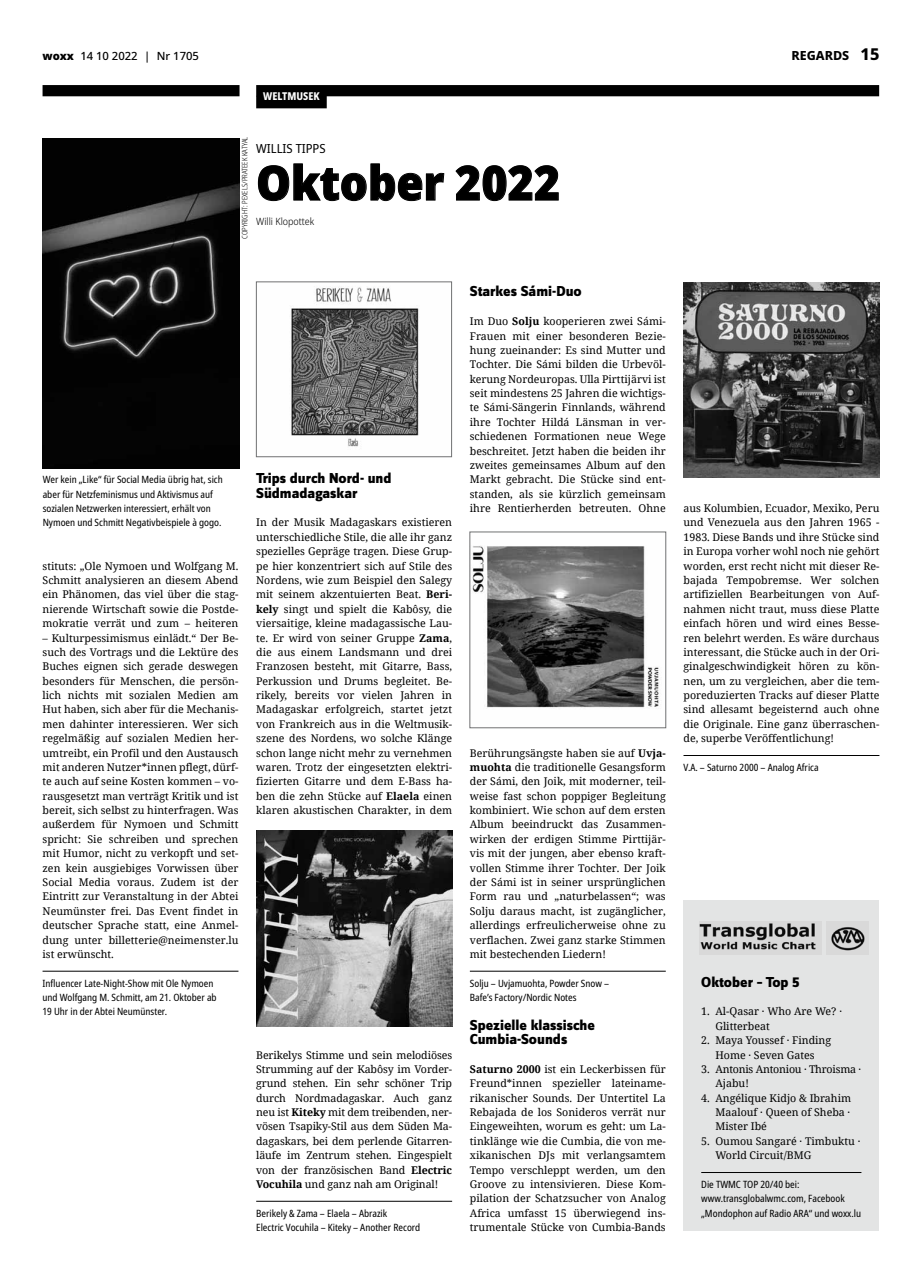
<style>
.page{position:relative;width:922px;height:1276px;background:#fff}
.page>*{position:absolute;margin:0;border:0;box-sizing:border-box;transform-origin:0 0}
.t1{font:900 semi-condensed 47.5px "Noto Sans";color:#000}
.t2{font:800 15px/14.4px "Zine Sans Dis";color:#000}
.t3{font:semi-condensed 12.5px "Noto Sans";color:#000}
.t4{font:800 12.5px "Noto Sans";color:#000}
.t5{font:500 11.25px "Noto Sans";color:#000}
.t6{font:800 condensed 10.75px "Noto Sans";color:#fff}
.t7{font:10.62px/14.4px "Noto Serif";color:#000;text-align:justify}
.t8{font:10.62px/14.4px "Noto Serif";letter-spacing:-.02em;color:#000}
.t9{font:condensed 10px/14.4px "Noto Sans";color:#000}
.t10{font:300 semi-condensed 10px "Noto Sans";color:#000}
.t11{font:300 condensed 7.5px "Noto Sans";color:#000}
.s1{font-weight:900}
.s2{font-size:16.25px}
.s3{font-weight:700}
</style>
<div class="page">
<svg style="left:258px;top:163px;width:186px;height:38px"></svg>
<svg style="left:455px;top:165px;width:103px;height:36px"></svg>
<hr style="left:256px;top:1201px;width:196px;height:1px;background:#000">
<hr style="left:469px;top:971px;width:196px;height:1px;background:#000">
<hr style="left:683px;top:755px;width:196px;height:1px;background:#000">
<img style="left:291px;top:287px;width:128px;height:160px">
<div style="left:256px;top:282px;width:195px;height:175px;border:1px solid #707172"></div>
<div style="left:256px;top:85px;width:622px;height:11px;background:#000"></div>
<div style="left:256px;top:96px;width:70px;height:12px;background:#000"></div>
<img style="left:256px;top:830px;width:196px;height:196px">
<img style="left:472px;top:546px;width:188px;height:162px">
<div style="left:469px;top:532px;width:196px;height:196px;border:1px solid #707172"></div>
<img style="left:683px;top:282px;width:196px;height:196px">
<div style="left:683px;top:900px;width:195px;height:331px;background:#e3e4e4"></div>
<hr style="left:701px;top:1172px;width:160px;height:1px;background:#000">
<img style="left:699px;top:921px;width:122px;height:33px">
<img style="left:826px;top:921px;width:42px;height:33px">
<hr style="left:43px;top:971px;width:195px;height:1px;background:#000">
<div style="left:43px;top:85px;width:196px;height:11px;background:#000"></div>
<img style="left:42px;top:138px;width:197px;height:331px">
<p class="t5" style="left:43px;top:48px;width:158px"><span class="s1">woxx</span> 14 10 2022 | Nr 1705</p>
<p class="t4" style="left:791px;top:47px;width:89px">REGARDS <span class="s2">15</span></p>
<p class="t6" style="left:263px;top:89px;width:58px">WELTMUSEK</p>
<p class="t11" style="left:239px;top:239px;width:103px;rotate:-90deg">COPYRIGHT: Pexels/Prateek Katyal</p>
<p class="t3" style="left:256px;top:139px;width:71px">Willis Tipps</p>
<h1 class="t1" style="left:256px;top:147px;width:305px">Oktober 2022</h1>
<p class="t10" style="left:256px;top:214px;width:60px">Willi Klopottek</p>
<p class="t9" style="left:43px;top:473px;width:182px">Wer kein „Like“ für Social Media übrig hat, sich aber für Netzfeminismus und Aktivismus auf sozialen Netzwerken interessiert, erhält von Nymoen und Schmitt Negativbeispiele à gogo.</p>
<p class="t7" style="left:43px;top:558px;width:197px">stituts: „Ole Nymoen und Wolfgang M.<br>Schmitt analysieren an diesem Abend ein Phänomen, das viel über die stag&shy;nierende Wirtschaft sowie die Postde&shy;mokratie verrät und zum – heiteren</p>
<p class="t7" style="left:43px;top:630px;width:197px">– Kulturpessimismus einlädt.“ Der Be&shy;such des Vortrags und die Lektüre des Buches eignen sich gerade deswegen besonders für Menschen, die persön&shy;lich nichts mit sozialen Medien am Hut haben, sich aber für die Mechanis&shy;men dahinter interessieren. Wer sich regelmäßig auf sozialen Medien her&shy;umtreibt, ein Profil und den Austausch mit anderen Nutzer*innen pflegt, dürf&shy;te auch auf seine Kosten kommen – vo&shy;rausgesetzt man verträgt Kritik und ist bereit, sich selbst zu hinterfragen. Was außerdem für Nymoen und Schmitt spricht: Sie schreiben und sprechen mit Humor, nicht zu verkopft und set&shy;zen kein ausgiebiges Vorwissen über Social Media voraus. Zudem ist der Eintritt zur Veranstaltung in der Abtei Neumünster frei. Das Event findet in deutscher Sprache statt, eine Anmel&shy;dung unter billetterie@neimenster.lu ist erwünscht.</p>
<p class="t9" style="left:43px;top:976px;width:176px">Influencer Late-Night-Show mit Ole Nymoen und Wolfgang M. Schmitt, am 21. Oktober ab<br>19 Uhr in der Abtei Neumünster.</p>
<h2 class="t2" style="left:256px;top:472px;width:137px">Trips durch Nord- und<br>Südmadagaskar</h2>
<p class="t7" style="left:256px;top:515px;width:197px">In der Musik Madagaskars existieren unterschiedliche Stile, die alle ihr ganz spezielles Gepräge tragen. Diese Grup&shy;pe hier konzentriert sich auf Stile des Nordens, wie zum Beispiel den Salegy mit seinem akzentuierten Beat. <span class="s3">Beri&shy;kely</span> singt und spielt die Kabôsy, die viersaitige, kleine madagassische Lau&shy;te. Er wird von seiner Gruppe <span class="s3">Zama</span>, die aus einem Landsmann und drei Franzosen besteht, mit Gitarre, Bass, Perkussion und Drums begleitet. Be&shy;rikely, bereits vor vielen Jahren in Madagaskar erfolgreich, startet jetzt von Frankreich aus in die Weltmusik&shy;szene des Nordens, wo solche Klänge schon lange nicht mehr zu vernehmen waren. Trotz der eingesetzten elektri&shy;fizierten Gitarre und dem E-Bass ha&shy;ben die zehn Stücke auf <span class="s3">Elaela</span> einen klaren akustischen Charakter, in dem</p>
<p class="t7" style="left:256px;top:1047px;width:197px">Berikelys Stimme und sein melodiöses Strumming auf der Kabôsy im Vorder&shy;grund stehen. Ein sehr schöner Trip durch Nordmadagaskar. Auch ganz neu ist <span class="s3">Kiteky</span> mit dem treibenden, ner&shy;vösen Tsapiky-Stil aus dem Süden Ma&shy;dagaskars, bei dem perlende Gitarren&shy;läufe im Zentrum stehen. Eingespielt von der französischen Band <span class="s3">Electric Vocuhila</span> und ganz nah am Original!</p>
<p class="t9" style="left:256px;top:1206px;width:165px">Berikely &amp; Zama – Elaela – Abrazik<br>Electric Vocuhila – Kiteky – Another Record</p>
<h2 class="t2" style="left:469px;top:285px;width:113px">Starkes Sámi-Duo</h2>
<p class="t7" style="left:469px;top:314px;width:197px">Im Duo <span class="s3">Solju</span> kooperieren zwei Sámi-Frauen mit einer besonderen Bezie&shy;hung zueinander: Es sind Mutter und Tochter. Die Sámi bilden die Urbevöl&shy;kerung Nordeuropas. Ulla Pirttijärvi ist seit mindestens 25 Jahren die wichtigs&shy;te Sámi-Sängerin Finnlands, während ihre Tochter Hildá Länsman in ver&shy;schiedenen Formationen neue Wege beschreitet. Jetzt haben die beiden ihr zweites gemeinsames Album auf den Markt gebracht. Die Stücke sind ent&shy;standen, als sie kürzlich gemeinsam ihre Rentierherden betreuten. Ohne</p>
<p class="t7" style="left:469px;top:745px;width:197px">Berührungsängste haben sie auf <span class="s3">Uvja&shy;muohta</span> die traditionelle Gesangsform der Sámi, den Joik, mit moderner, teil&shy;weise fast schon poppiger Begleitung kombiniert. Wie schon auf dem ersten Album beeindruckt das Zusammen&shy;wirken der erdigen Stimme Pirttijär&shy;vis mit der jungen, aber ebenso kraft&shy;vollen Stimme ihrer Tochter. Der Joik der Sámi ist in seiner ursprünglichen Form rau und „naturbelassen“; was Solju daraus macht, ist zugänglicher, allerdings erfreulicherweise ohne zu verflachen. Zwei ganz starke Stimmen mit bestechenden Liedern!</p>
<p class="t9" style="left:469px;top:976px;width:141px">Solju – Uvjamuohta, Powder Snow –<br>Bafe’s Factory/Nordic Notes</p>
<h2 class="t2" style="left:469px;top:1018px;width:127px">Spezielle klassische<br>Cumbia-Sounds</h2>
<p class="t7" style="left:469px;top:1061px;width:197px"><span class="s3">Saturno 2000</span> ist ein Leckerbissen für Freund*innen spezieller lateiname&shy;rikanischer Sounds. Der Untertitel La Rebajada de los Sonideros verrät nur Eingeweihten, worum es geht: um La&shy;tinklänge wie die Cumbia, die von me&shy;xikanischen DJs mit verlangsamtem Tempo verschleppt werden, um den Groove zu intensivieren. Diese Kom&shy;pilation der Schatzsucher von Analog Africa umfasst 15 überwiegend ins&shy;trumentale Stücke von Cumbia-Bands</p>
<p class="t7" style="left:683px;top:501px;width:197px">aus Kolumbien, Ecuador, Mexiko, Peru und Venezuela aus den Jahren 1965 - 1983. Diese Bands und ihre Stücke sind in Europa vorher wohl noch nie gehört worden, erst recht nicht mit dieser Re&shy;bajada Tempobremse. Wer solchen artifiziellen Bearbeitungen von Auf&shy;nahmen nicht traut, muss diese Platte einfach hören und wird eines Besse&shy;ren belehrt werden. Es wäre durchaus interessant, die Stücke auch in der Ori&shy;ginalgeschwindigkeit hören zu kön&shy;nen, um zu vergleichen, aber die tem&shy;poreduzierten Tracks auf dieser Platte sind allesamt begeisternd auch ohne die Originale. Eine ganz überraschen&shy;de, superbe Veröffentlichung!</p>
<p class="t9" style="left:683px;top:760px;width:137px">V.A. – Saturno 2000 – Analog Africa</p>
<h2 class="t2" style="left:701px;top:975px;width:100px">Oktober – Top 5</h2>
<p class="t7" style="left:715px;top:1004px;width:128px;text-indent:-14px">1. Al-Qasar · Who Are We? ·<br>Glitterbeat</p>
<p class="t7" style="left:701px;top:1032px;width:131px;text-align:center">2. Maya Youssef · Finding<br>Home · Seven Gates</p>
<p class="t8" style="left:715px;top:1061px;width:147px;text-indent:-14px">3. Antonis Antoniou · Throisma ·<br>Ajabu!</p>
<p class="t7" style="left:715px;top:1090px;width:137px;text-indent:-14px">4. Angélique Kidjo &amp; Ibrahim Maalouf · Queen of Sheba · Mister Ibé</p>
<p class="t7" style="left:715px;top:1133px;width:146px;text-indent:-14px">5. Oumou Sangaré · Timbuktu ·<br>World Circuit/BMG</p>
<p class="t9" style="left:701px;top:1177px;width:161px">Die TWMC TOP 20/40 bei: www.transglobalwmc.com, Facebook „Mondophon auf Radio ARA“ und woxx.lu</p>
</div>
